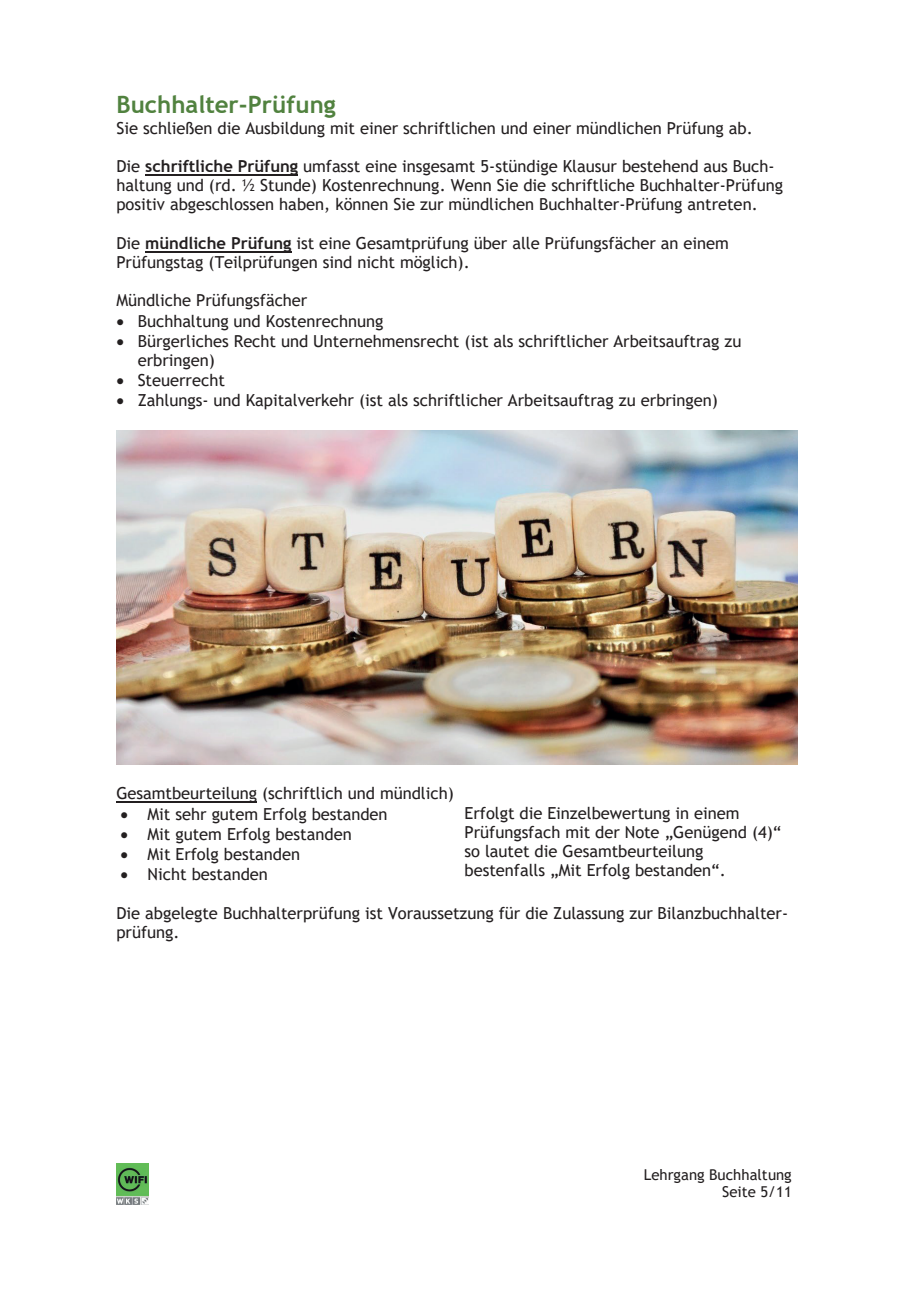
<style>
.page{position:relative;width:919px;height:1289px;background:#fff}
.page>*{position:absolute;margin:0;border:0;box-sizing:border-box;transform-origin:0 0}
.t1{font:700 24px "Trebuchet MS";color:#51823f}
.t2{font:16.5px/19.2px "Trebuchet MS";letter-spacing:-.005em;color:#231f20}
.t3{font:15px/17.2px "Trebuchet MS";color:#231f20;text-align:right}
.s1{font-weight:700}
</style>
<div class="page">
<img style="left:116px;top:1163px;width:32px;height:41px">
<hr style="left:145px;top:174px;width:153px;height:2px;background:#231f20">
<hr style="left:145px;top:251px;width:146px;height:1px;background:#231f20">
<hr style="left:116px;top:801px;width:141px;height:1px;background:#231f20">
<img style="left:116px;top:430px;width:681px;height:334px">
<h1 class="t1" style="left:116px;top:89px;width:221px">Buchhalter-Prüfung</h1>
<p class="t2" style="left:116px;top:118px;width:637px">Sie schließen die Ausbildung mit einer schriftlichen und einer mündlichen Prüfung ab.</p>
<p class="t2" style="left:116px;top:156px;width:668px">Die <span class="s1">schriftliche Prüfung</span> umfasst eine insgesamt 5-stündige Klausur bestehend aus Buch&shy;haltung und (rd. ½ Stunde) Kostenrechnung. Wenn Sie die schriftliche Buchhalter-Prüfung positiv abgeschlossen haben, können Sie zur mündlichen Buchhalter-Prüfung antreten.</p>
<p class="t2" style="left:116px;top:233px;width:614px">Die <span class="s1">mündliche Prüfung</span> ist eine Gesamtprüfung über alle Prüfungsfächer an einem<br>Prüfungstag (Teilprüfungen sind nicht möglich).</p>
<p class="t2" style="left:116px;top:290px;width:192px">Mündliche Prüfungsfächer</p>
<p class="t2" style="left:116px;top:311px;width:268px">• Buchhaltung und Kostenrechnung</p>
<p class="t2" style="left:138px;top:331px;width:605px;text-indent:-21px">• Bürgerliches Recht und Unternehmensrecht (ist als schriftlicher Arbeitsauftrag zu erbringen)</p>
<p class="t2" style="left:116px;top:371px;width:110px">• Steuerrecht</p>
<p class="t2" style="left:116px;top:391px;width:603px">• Zahlungs- und Kapitalverkehr (ist als schriftlicher Arbeitsauftrag zu erbringen)</p>
<p class="t2" style="left:116px;top:783px;width:339px">Gesamtbeurteilung (schriftlich und mündlich)</p>
<p class="t2" style="left:121px;top:804px;width:268px">• Mit sehr gutem Erfolg bestanden</p>
<p class="t2" style="left:121px;top:824px;width:233px">• Mit gutem Erfolg bestanden</p>
<p class="t2" style="left:121px;top:844px;width:181px">• Mit Erfolg bestanden</p>
<p class="t2" style="left:121px;top:864px;width:149px">• Nicht bestanden</p>
<p class="t2" style="left:464px;top:803px;width:318px">Erfolgt die Einzelbewertung in einem Prüfungsfach mit der Note „Genügend (4)“ so lautet die Gesamtbeurteilung bestenfalls „Mit Erfolg bestanden“.</p>
<p class="t2" style="left:116px;top:903px;width:673px">Die abgelegte Buchhalterprüfung ist Voraussetzung für die Zulassung zur Bilanzbuchhalter&shy;prüfung.</p>
<p class="t3" style="left:643px;top:1165px;width:150px">Lehrgang Buchhaltung<br>Seite 5/11</p>
</div>
